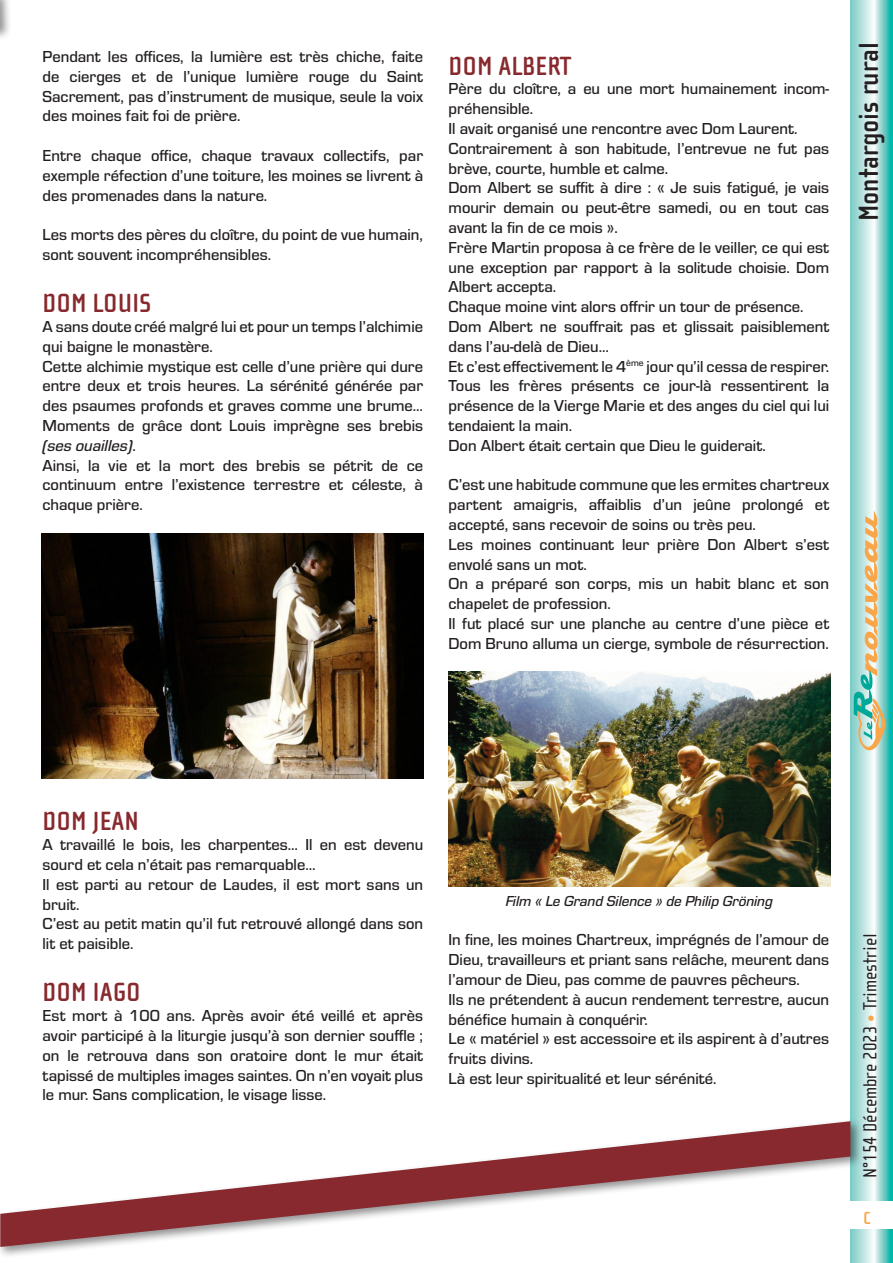
<style>
.page{position:relative;width:893px;height:1263px;background:#fff}
.page>*{position:absolute;margin:0;border:0;box-sizing:border-box;transform-origin:0 0}
.t1{font:700 28.5px "Cholla Sans OT";color:#231f20}
.t2{font:700 27px "Cholla Sans OT";color:#87292e}
.t3{font:19.5px "Cholla Sans OT";color:#231f20}
.t4{font:700 18px "Cholla Sans OT";color:#f9a64a}
.t5{font:500 16.5px/19.8px "Eurostile";color:#231f20}
.t6{font:16.5px "Eurostile Med Ita";color:#231f20}
.t7{font:15px "Eurostile Med Ita";color:#231f20}
.s1{font-family:"Eurostile";font-weight:500}
.s2{color:#f9a64a}
</style>
<div class="page">
<svg style="left:850px;top:0;width:43px;height:1263px;background:#9ad9d5"></svg>
<svg style="left:854px;top:510px;width:33px;height:242px;background:#b0ceb8"></svg>
<div style="left:850px;top:1201px;width:43px;height:28px;background:#fff"></div>
<div style="left:0;top:0;width:12px;height:130px;background:#231f20;opacity:.5"></div>
<img style="left:42px;top:533px;width:382px;height:245px">
<img style="left:449px;top:672px;width:382px;height:214px">
<div style="left:0;top:1118px;width:863px;height:141px;background:#231f20;opacity:.5"></div>
<svg style="left:0;top:1121px;width:850px;height:126px"></svg>
<p class="t5" style="left:43px;top:46px;width:382px;text-align:justify">Pendant les offices, la lumière est très chiche, faite de cierges et de l’unique lumière rouge du Saint Sacrement, pas d’instrument de musique, seule la voix des moines fait foi de prière.</p>
<p class="t5" style="left:43px;top:145px;width:382px;text-align:justify">Entre chaque office, chaque travaux collectifs, par exemple réfection d’une toiture, les moines se livrent à des promenades dans la nature.</p>
<p class="t5" style="left:43px;top:224px;width:382px">Les morts des pères du cloître, du point de vue humain, sont souvent incompréhensibles.</p>
<h2 class="t2" style="left:43px;top:289px;width:110px">DOM LOUIS</h2>
<p class="t5" style="left:43px;top:316px;width:382px">A sans doute créé malgré lui et pour un temps l’alchimie qui baigne le monastère.<br>Cette alchimie mystique est celle d’une prière qui dure entre deux et trois heures. La sérénité générée par des psaumes profonds et graves comme une brume… Moments de grâce dont Louis imprègne ses brebis</p>
<p class="t6" style="left:43px;top:434px;width:95px">(ses ouailles)<span class="s1">.</span></p>
<p class="t5" style="left:43px;top:454px;width:382px;text-align:justify">Ainsi, la vie et la mort des brebis se pétrit de ce continuum entre l’existence terrestre et céleste, à chaque prière.</p>
<h2 class="t2" style="left:449px;top:51px;width:124px">DOM ALBERT</h2>
<p class="t5" style="left:449px;top:78px;width:382px">Père du cloître, a eu une mort humainement incom&shy;préhensible.<br>Il avait organisé une rencontre avec Dom Laurent.<br>Contrairement à son habitude, l’entrevue ne fut pas brève, courte, humble et calme.<br>Dom Albert se suffit à dire : « Je suis fatigué, je vais mourir demain ou peut-être samedi, ou en tout cas avant la fin de ce mois ».<br>Frère Martin proposa à ce frère de le veiller, ce qui est une exception par rapport à la solitude choisie. Dom Albert accepta.<br>Chaque moine vint alors offrir un tour de présence.<br>Dom Albert ne souffrait pas et glissait paisiblement dans l’au-delà de Dieu…<br>Et c’est effectivement le 4<sup>ème</sup> jour qu’il cessa de respirer.<br>Tous les frères présents ce jour-là ressentirent la présence de la Vierge Marie et des anges du ciel qui lui tendaient la main.<br>Don Albert était certain que Dieu le guiderait.</p>
<p class="t5" style="left:449px;top:474px;width:382px">C’est une habitude commune que les ermites chartreux partent amaigris, affaiblis d’un jeûne prolongé et accepté, sans recevoir de soins ou très peu.<br>Les moines continuant leur prière Don Albert s’est envolé sans un mot.<br>On a préparé son corps, mis un habit blanc et son chapelet de profession.<br>Il fut placé sur une planche au centre d’une pièce et Dom Bruno alluma un cierge, symbole de résurrection.</p>
<h1 class="t1" style="left:853px;top:221px;width:180px;rotate:-90deg">Montargois rural</h1>
<h2 class="t2" style="left:43px;top:807px;width:98px">DOM JEAN</h2>
<p class="t5" style="left:43px;top:834px;width:382px">A travaillé le bois, les charpentes… Il en est devenu sourd et cela n’était pas remarquable…<br>Il est parti au retour de Laudes, il est mort sans un bruit.<br>C’est au petit matin qu’il fut retrouvé allongé dans son lit et paisible.</p>
<h2 class="t2" style="left:43px;top:978px;width:100px">DOM IAGO</h2>
<p class="t5" style="left:43px;top:1005px;width:382px;text-align:justify">Est mort à 100 ans. Après avoir été veillé et après avoir participé à la liturgie jusqu’à son dernier souffle ; on le retrouva dans son oratoire dont le mur était tapissé de multiples images saintes. On n’en voyait plus le mur. Sans complication, le visage lisse.</p>
<p class="t7" style="left:506px;top:890px;width:269px">Film « Le Grand Silence » de Philip Gröning</p>
<p class="t5" style="left:449px;top:929px;width:382px">In fine, les moines Chartreux, imprégnés de l’amour de Dieu, travailleurs et priant sans relâche, meurent dans l’amour de Dieu, pas comme de pauvres pêcheurs.<br>Ils ne prétendent à aucun rendement terrestre, aucun bénéfice humain à conquérir.<br>Le « matériel » est accessoire et ils aspirent à d’autres fruits divins.<br>Là est leur spiritualité et leur sérénité.</p>
<p class="t3" style="left:860px;top:1178px;width:246px;rotate:-90deg">N°154 Décembre 2023 <span class="s2">•</span> Trimestriel</p>
<p class="t4" style="left:863px;top:1208px;width:9px">C</p>
</div>
